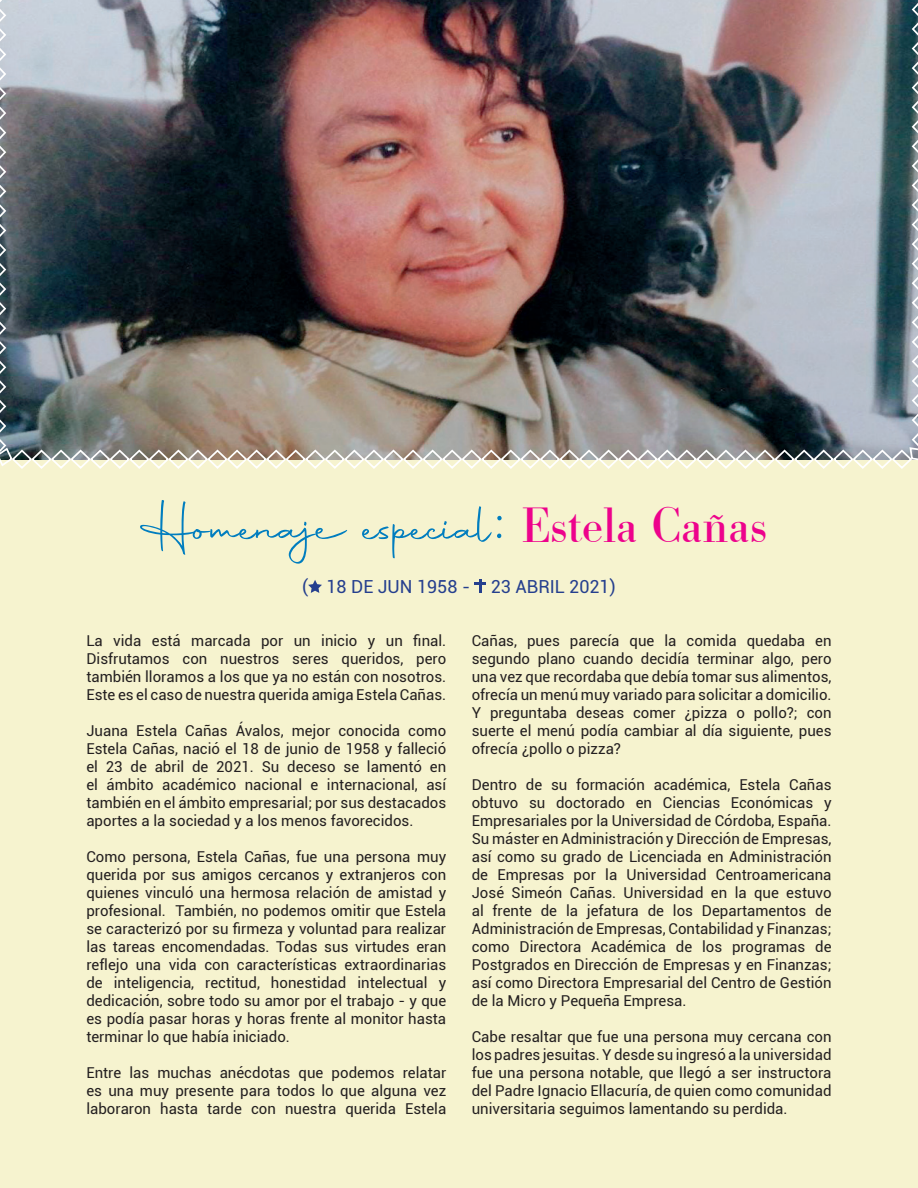
<style>
.page{position:relative;width:918px;height:1188px;background:#f6f3cf}
.page>*{position:absolute;margin:0;border:0;box-sizing:border-box;transform-origin:0 0}
.t1{font:54px "Autography";color:#007dbf}
.t2{font:18px "Roboto";color:#253f8e}
.t3{font:15px/18px "Roboto";color:#231f20;text-align:justify}
.s1{font-family:"Bodoxi";font-size:48px;color:#ed028c}
</style>
<div class="page">
<img style="left:0;top:0;width:918px;height:469px">
<svg style="left:308px;top:580px;width:14px;height:13px"></svg>
<hr style="left:479px;top:579px;width:3px;height:14px;background:#253f8e">
<svg style="left:475px;top:582px;width:11px;height:3px"></svg>
<h1 class="t1" style="left:141px;top:493px;width:629px">Homenaje especial: <span class="s1">Estela Cañas</span></h1>
<p class="t2" style="left:302px;top:574px;width:315px">( 18 DE JUN 1958 - 23 ABRIL 2021)</p>
<p class="t3" style="left:86px;top:632px;width:361px">La vida está marcada por un inicio y un final.<br>Disfrutamos con nuestros seres queridos, pero también lloramos a los que ya no están con nosotros.<br>Este es el caso de nuestra querida amiga Estela Cañas.</p>
<p class="t3" style="left:86px;top:722px;width:361px">Juana Estela Cañas Ávalos, mejor conocida como Estela Cañas, nació el 18 de junio de 1958 y falleció el 23 de abril de 2021. Su deceso se lamentó en el ámbito académico nacional e internacional, así también en el ámbito empresarial; por sus destacados aportes a la sociedad y a los menos favorecidos.</p>
<p class="t3" style="left:86px;top:848px;width:361px">Como persona, Estela Cañas, fue una persona muy querida por sus amigos cercanos y extranjeros con quienes vinculó una hermosa relación de amistad y profesional. También, no podemos omitir que Estela se caracterizó por su firmeza y voluntad para realizar las tareas encomendadas. Todas sus virtudes eran reflejo una vida con características extraordinarias de inteligencia, rectitud, honestidad intelectual y dedicación, sobre todo su amor por el trabajo - y que es podía pasar horas y horas frente al monitor hasta terminar lo que había iniciado.</p>
<p class="t3" style="left:86px;top:1064px;width:361px">Entre las muchas anécdotas que podemos relatar es una muy presente para todos lo que alguna vez laboraron hasta tarde con nuestra querida Estela</p>
<p class="t3" style="left:472px;top:632px;width:361px">Cañas, pues parecía que la comida quedaba en segundo plano cuando decidía terminar algo, pero una vez que recordaba que debía tomar sus alimentos, ofrecía un menú muy variado para solicitar a domicilio.<br>Y preguntaba deseas comer ¿pizza o pollo?; con suerte el menú podía cambiar al día siguiente, pues ofrecía ¿pollo o pizza?</p>
<p class="t3" style="left:472px;top:776px;width:361px">Dentro de su formación académica, Estela Cañas obtuvo su doctorado en Ciencias Económicas y Empresariales por la Universidad de Córdoba, España.<br>Su máster en Administración y Dirección de Empresas, así como su grado de Licenciada en Administración de Empresas por la Universidad Centroamericana José Simeón Cañas. Universidad en la que estuvo al frente de la jefatura de los Departamentos de Administración de Empresas, Contabilidad y Finanzas; como Directora Académica de los programas de Postgrados en Dirección de Empresas y en Finanzas; así como Directora Empresarial del Centro de Gestión de la Micro y Pequeña Empresa.</p>
<p class="t3" style="left:472px;top:1028px;width:361px">Cabe resaltar que fue una persona muy cercana con los padres jesuitas. Y desde su ingresó a la universidad fue una persona notable, que llegó a ser instructora del Padre Ignacio Ellacuría, de quien como comunidad universitaria seguimos lamentando su perdida.</p>
</div>
